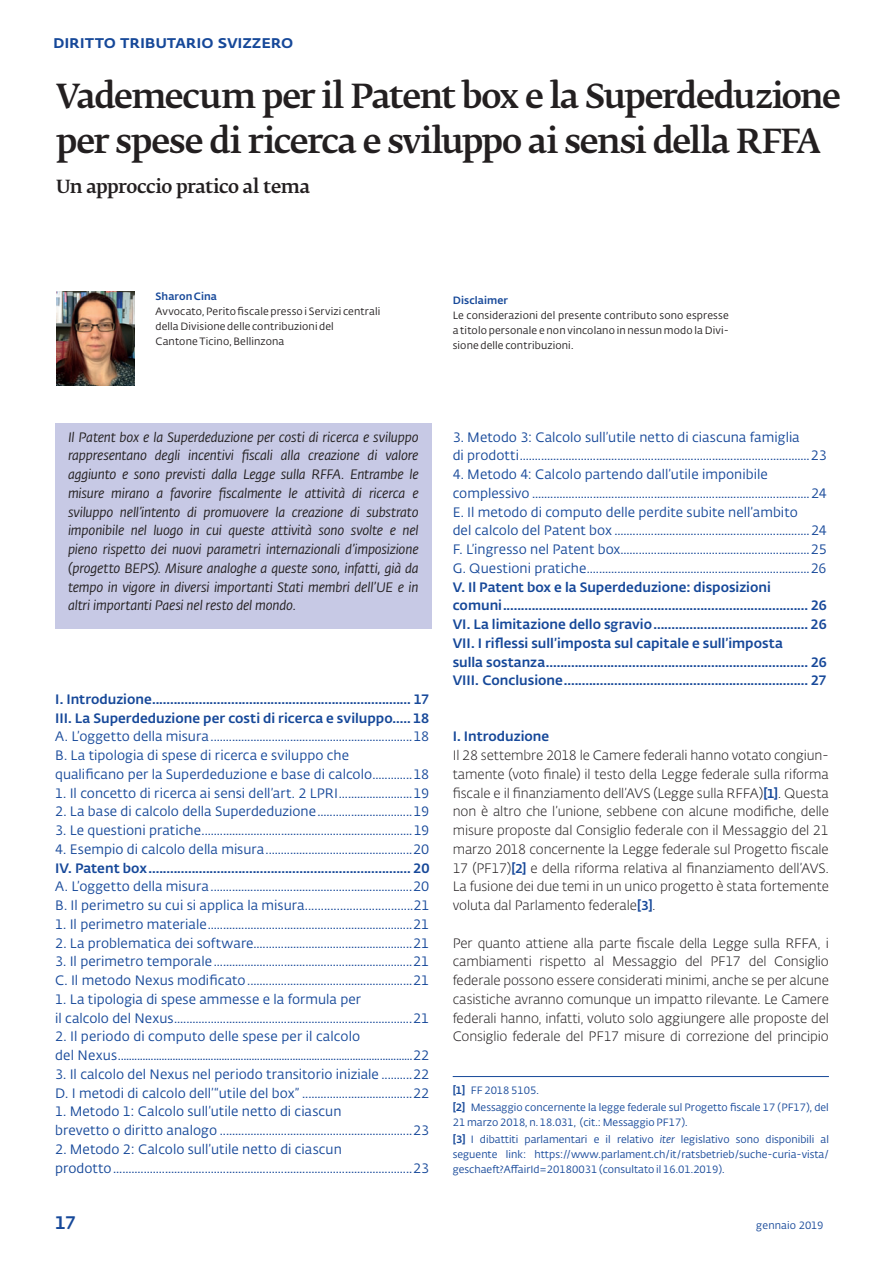
<style>
.page{position:relative;width:893px;height:1263px;background:#fff}
.page>*{position:absolute;margin:0;border:0;box-sizing:border-box;transform-origin:0 0}
.t1{font:500 33px/45.3px "SUPSI Fedra Serif";letter-spacing:-.045em;color:#231f20}
.t2{font:500 18px "SUPSI Fedra Sans";letter-spacing:-.005em;color:#164899}
.t3{font:500 18px "SUPSI Fedra Serif";letter-spacing:-.03em;color:#231f20}
.t4{font:13.5px/18.8px "SUPSI Fedra Sans";letter-spacing:.005em;color:#164899}
.t5{font:300 13.5px/18.8px "SUPSI Fedra Sans";letter-spacing:-.01em;color:#231f20;text-align:justify}
.t6{font:500 13.5px/18.8px "SUPSI Fedra Sans";color:#164899}
.t7{font:italic 13.5px/18.8px "SUPSI Fedra Sans";letter-spacing:-.015em;color:#231f20;text-align:justify}
.t8{font:10.5px/17px "SUPSI Fedra Sans";color:#164899}
.t9{font:10.5px/15px "SUPSI Fedra Sans";letter-spacing:.01em;color:#231f20}
.t10{font:500 10.5px "SUPSI Fedra Sans";letter-spacing:.01em;color:#164899}
.s1{font-weight:500;font-size:12.75px;color:#164899}
.s2{font-weight:500}
.s3{font-style:italic}
</style>
<div class="page">
<img style="left:57px;top:292px;width:78px;height:93px">
<div style="left:55px;top:423px;width:376px;height:206px;background:#c7c9e5"></div>
<hr style="left:453px;top:1076px;width:376px;height:1px;background:#164899">
<h2 class="t2" style="left:53px;top:34px;width:242px">diritto tributario svizzero</h2>
<h1 class="t1" style="left:56px;top:74px;width:786px">Vademecum per il Patent box e la Superdeduzione per spese di ricerca e sviluppo ai sensi della RFFA</h1>
<h2 class="t3" style="left:56px;top:177px;width:255px">Un approccio pratico al tema</h2>
<p class="t10" style="left:155px;top:292px;width:63px">Sharon Cina</p>
<p class="t9" style="left:155px;top:304px;width:226px">Avvocato, Perito fiscale presso i Servizi centrali della Divisione delle contribuzioni del<br>Cantone Ticino, Bellinzona</p>
<p class="t10" style="left:453px;top:295px;width:57px">Disclaimer</p>
<p class="t9" style="left:453px;top:308px;width:278px;text-align:justify">Le considerazioni del presente contributo sono espresse a titolo personale e non vincolano in nessun modo la Divi&shy;sione delle contribuzioni.</p>
<p class="t7" style="left:68px;top:429px;width:352px">Il Patent box e la Superdeduzione per costi di ricerca e sviluppo rappresentano degli incentivi fiscali alla creazione di valore aggiunto e sono previsti dalla Legge sulla RFFA. Entrambe le misure mirano a favorire fiscalmente le attività di ricerca e sviluppo nell’intento di promuovere la creazione di substrato imponibile nel luogo in cui queste attività sono svolte e nel pieno rispetto dei nuovi parametri internazionali d’imposizione (progetto BEPS). Misure analoghe a queste sono, infatti, già da tempo in vigore in diversi importanti Stati membri dell’UE e in altri importanti Paesi nel resto del mondo.</p>
<p class="t6" style="left:55px;top:691px;width:376px">I. Introduzione ........................................................................ 17<br>III. La Superdeduzione per costi di ricerca e sviluppo..... 18</p>
<p class="t4" style="left:55px;top:728px;width:376px">A. L’oggetto della misura ..................................................................18<br>B. La tipologia di spese di ricerca e sviluppo che<br>qualificano per la Superdeduzione e base di calcolo .............18</p>
<p class="t4" style="left:55px;top:785px;width:376px">1. Il concetto di ricerca ai sensi dell’art. 2 LPRI ........................19</p>
<p class="t4" style="left:55px;top:803px;width:376px">2. La base di calcolo della Superdeduzione ...............................19</p>
<p class="t4" style="left:55px;top:822px;width:376px">3. Le questioni pratiche .....................................................................19</p>
<p class="t4" style="left:55px;top:841px;width:376px">4. Esempio di calcolo della misura ................................................20</p>
<p class="t6" style="left:55px;top:860px;width:376px">IV. Patent box ......................................................................... 20</p>
<p class="t4" style="left:55px;top:878px;width:376px">A. L’oggetto della misura ..................................................................20<br>B. Il perimetro su cui si applica la misura..................................21</p>
<p class="t4" style="left:55px;top:916px;width:376px">1. Il perimetro materiale ...................................................................21</p>
<p class="t4" style="left:55px;top:935px;width:376px">2. La problematica dei software....................................................21</p>
<p class="t4" style="left:55px;top:953px;width:376px">3. Il perimetro temporale .................................................................21<br>C. Il metodo Nexus modificato ......................................................21</p>
<p class="t4" style="left:55px;top:991px;width:375px">1. La tipologia di spese ammesse e la formula per<br>il calcolo del Nexus ..............................................................................21</p>
<p class="t4" style="left:55px;top:1028px;width:376px">2. Il periodo di computo delle spese per il calcolo<br>del Nexus ............................................................................................................22</p>
<p class="t4" style="left:55px;top:1066px;width:376px">3. Il calcolo del Nexus nel periodo transitorio iniziale ..........22<br>D. I metodi di calcolo dell’“utile del box” ....................................22</p>
<p class="t4" style="left:55px;top:1103px;width:376px">1. Metodo 1: Calcolo sull’utile netto di ciascun<br>brevetto o diritto analogo ...............................................................23</p>
<p class="t4" style="left:55px;top:1141px;width:375px">2. Metodo 2: Calcolo sull’utile netto di ciascun<br>prodotto ..................................................................................................23</p>
<p class="t4" style="left:453px;top:429px;width:376px">3. Metodo 3: Calcolo sull’utile netto di ciascuna famiglia<br>di prodotti ...............................................................................................23</p>
<p class="t4" style="left:453px;top:466px;width:376px">4. Metodo 4: Calcolo partendo dall’utile imponibile complessivo ...........................................................................................24<br>E. Il metodo di computo delle perdite subite nell’ambito<br>del calcolo del Patent box ................................................................24<br>F. L’ingresso nel Patent box..............................................................25<br>G. Questioni pratiche .........................................................................26</p>
<p class="t6" style="left:453px;top:579px;width:376px">V. Il Patent box e la Superdeduzione: disposizioni<br>comuni ..................................................................................... 26<br>VI. La limitazione dello sgravio ........................................... 26<br>VII. I riflessi sull’imposta sul capitale e sull’imposta<br>sulla sostanza ......................................................................... 26<br>VIII. Conclusione .................................................................... 27</p>
<p class="t6" style="left:453px;top:728px;width:98px">I. Introduzione</p>
<p class="t5" style="left:453px;top:747px;width:378px">Il 28 settembre 2018 le Camere federali hanno votato congiun&shy;tamente (voto finale) il testo della Legge federale sulla riforma fiscale e il finanziamento dell’AVS (Legge sulla RFFA)<span class="s1">[1]</span>. Questa non è altro che l’unione, sebbene con alcune modifiche, delle misure proposte dal Consiglio federale con il Messaggio del 21 marzo 2018 concernente la Legge federale sul Progetto fiscale 17 (PF17)<span class="s1">[2]</span> e della riforma relativa al finanziamento dell’AVS.<br>La fusione dei due temi in un unico progetto è stata fortemente voluta dal Parlamento federale<span class="s1">[3]</span>.</p>
<p class="t5" style="left:453px;top:935px;width:378px">Per quanto attiene alla parte fiscale della Legge sulla RFFA, i cambiamenti rispetto al Messaggio del PF17 del Consiglio federale possono essere considerati minimi, anche se per alcune casistiche avranno comunque un impatto rilevante. Le Camere federali hanno, infatti, voluto solo aggiungere alle proposte del Consiglio federale del PF17 misure di correzione del principio</p>
<p class="t8" style="left:453px;top:1082px;width:378px"><span class="s2">[1]</span> FF 2018 5105.<br><span class="s2">[2]</span> Messaggio concernente la legge federale sul Progetto fiscale 17 (PF17), del</p>
<p class="t8" style="left:453px;top:1114px;width:378px">21 marzo 2018, n. 18.031, (cit.: Messaggio PF17).<br><span class="s2">[3]</span> I dibattiti parlamentari e il relativo <span class="s3">iter</span> legislativo sono disponibili al</p>
<p class="t8" style="left:453px;top:1147px;width:378px;line-height:15px">seguente link: https://www.parlament.ch/it/ratsbetrieb/suche-curia-vista/ geschaeft?AffairId=20180031 (consultato il 16.01.2019).</p>
<h2 class="t2" style="left:55px;top:1215px;width:22px">17</h2>
<p class="t8" style="left:756px;top:1218px;width:69px">gennaio 2019</p>
</div>
